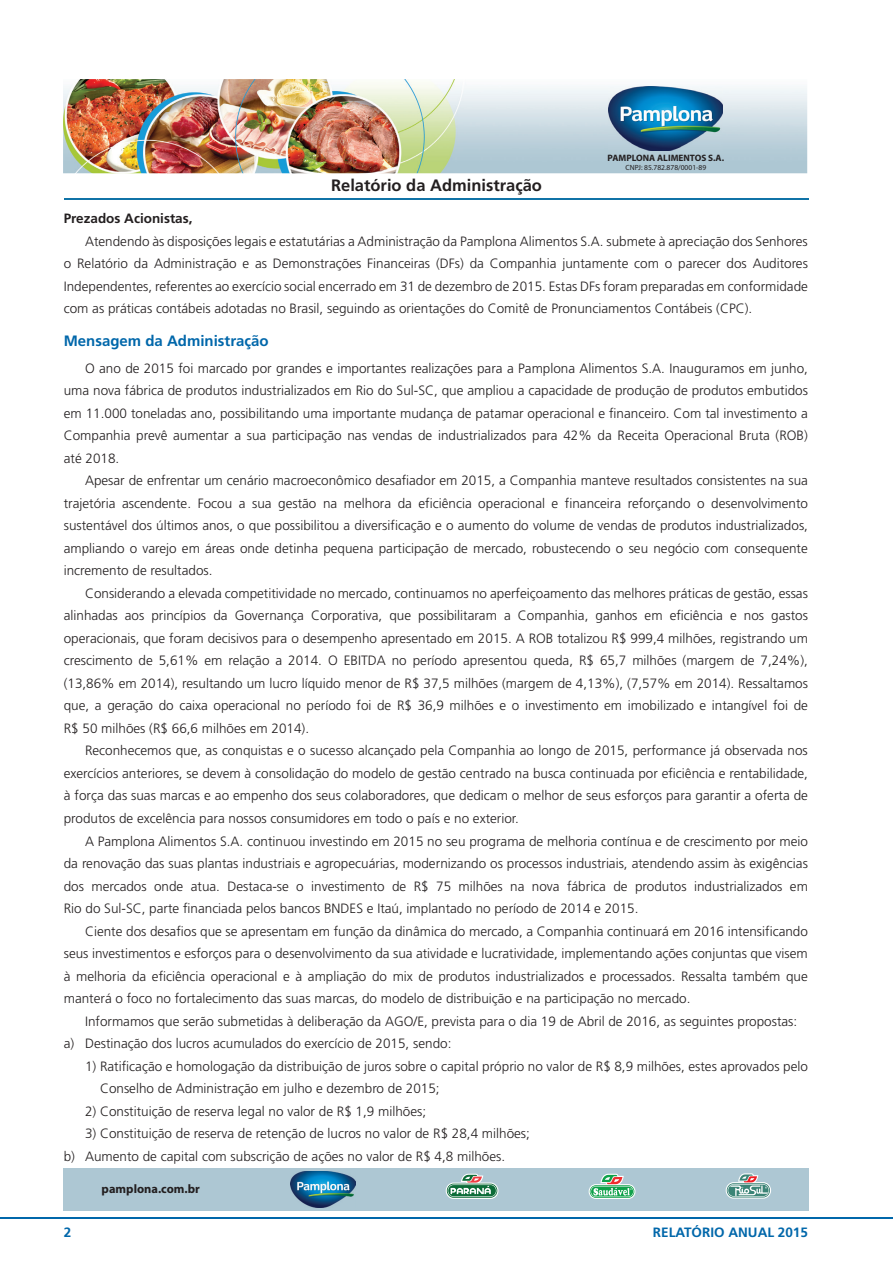
<style>
.page{position:relative;width:893px;height:1263px;background:#fff}
.page>*{position:absolute;margin:0;border:0;box-sizing:border-box;transform-origin:0 0}
.t1{font:700 16.5px "Frutiger";color:#231f20}
.t2{font:700 15px "Frutiger";color:#0067aa}
.t3{font:300 13.5px/22.5px "Frutiger";color:#231f20;text-align:justify}
.t4{font:700 13.5px "Frutiger";color:#0067aa}
.t5{font:700 13.5px "Frutiger";color:#231f20}
.t6{font:700 12.45px "Myriad Pro";color:#231f20}
.t7{font:700 9.3px "Myriad Pro";color:#231f20}
.t8{font:7.5px "Myriad Pro";color:#231f20}
</style>
<div class="page">
<hr style="left:0;top:1218px;width:893px;height:1px;background:#0067aa">
<img style="left:63px;top:79px;width:744px;height:94px">
<img style="left:609px;top:86px;width:114px;height:65px">
<div style="left:63px;top:1168px;width:746px;height:42px;background:#adc7d3"></div>
<svg style="left:589px;top:1184px;width:46px;height:15px"></svg>
<svg style="left:590px;top:1174px;width:44px;height:24px"></svg>
<img style="left:290px;top:1171px;width:65px;height:37px">
<svg style="left:446px;top:1182px;width:52px;height:17px"></svg>
<svg style="left:447px;top:1174px;width:50px;height:24px"></svg>
<svg style="left:726px;top:1182px;width:45px;height:16px"></svg>
<svg style="left:727px;top:1173px;width:43px;height:24px"></svg>
<hr style="left:64px;top:198px;width:745px;height:1px;background:#1073a7">
<p class="t1" style="left:331px;top:176px;width:212px">Relatório da Administração</p>
<p class="t7" style="left:608px;top:152px;width:118px">PAMPLONA ALIMENTOS S.A.</p>
<p class="t8" style="left:626px;top:163px;width:82px">CNPJ: 85.782.878/0001-89</p>
<p class="t5" style="left:64px;top:211px;width:130px">Prezados Acionistas,</p>
<p class="t3" style="left:64px;top:230px;width:746px;text-indent:21px">Atendendo às disposições legais e estatutárias a Administração da Pamplona Alimentos S.A. submete à apreciação dos Senhores o Relatório da Administração e as Demonstrações Financeiras (DFs) da Companhia juntamente com o parecer dos Auditores Independentes, referentes ao exercício social encerrado em 31 de dezembro de 2015. Estas DFs foram preparadas em conformidade com as práticas contábeis adotadas no Brasil, seguindo as orientações do Comitê de Pronunciamentos Contábeis (CPC).</p>
<p class="t2" style="left:64px;top:332px;width:207px">Mensagem da Administração</p>
<p class="t3" style="left:64px;top:357px;width:746px;text-indent:21px">O ano de 2015 foi marcado por grandes e importantes realizações para a Pamplona Alimentos S.A. Inauguramos em junho, uma nova fábrica de produtos industrializados em Rio do Sul-SC, que ampliou a capacidade de produção de produtos embutidos em 11.000 toneladas ano, possibilitando uma importante mudança de patamar operacional e financeiro. Com tal investimento a Companhia prevê aumentar a sua participação nas vendas de industrializados para 42% da Receita Operacional Bruta (ROB) até 2018.</p>
<p class="t3" style="left:64px;top:469px;width:746px;text-indent:21px">Apesar de enfrentar um cenário macroeconômico desafiador em 2015, a Companhia manteve resultados consistentes na sua trajetória ascendente. Focou a sua gestão na melhora da eficiência operacional e financeira reforçando o desenvolvimento sustentável dos últimos anos, o que possibilitou a diversificação e o aumento do volume de vendas de produtos industrializados, ampliando o varejo em áreas onde detinha pequena participação de mercado, robustecendo o seu negócio com consequente incremento de resultados.</p>
<p class="t3" style="left:64px;top:582px;width:746px;text-indent:21px">Considerando a elevada competitividade no mercado, continuamos no aperfeiçoamento das melhores práticas de gestão, essas alinhadas aos princípios da Governança Corporativa, que possibilitaram a Companhia, ganhos em eficiência e nos gastos operacionais, que foram decisivos para o desempenho apresentado em 2015. A ROB totalizou R$ 999,4 milhões, registrando um crescimento de 5,61% em relação a 2014. O EBITDA no período apresentou queda, R$ 65,7 milhões (margem de 7,24%), (13,86% em 2014), resultando um lucro líquido menor de R$ 37,5 milhões (margem de 4,13%), (7,57% em 2014). Ressaltamos que, a geração do caixa operacional no período foi de R$ 36,9 milhões e o investimento em imobilizado e intangível foi de R$ 50 milhões (R$ 66,6 milhões em 2014).</p>
<p class="t3" style="left:64px;top:739px;width:746px;text-indent:21px">Reconhecemos que, as conquistas e o sucesso alcançado pela Companhia ao longo de 2015, performance já observada nos exercícios anteriores, se devem à consolidação do modelo de gestão centrado na busca continuada por eficiência e rentabilidade, à força das suas marcas e ao empenho dos seus colaboradores, que dedicam o melhor de seus esforços para garantir a oferta de produtos de excelência para nossos consumidores em todo o país e no exterior.</p>
<p class="t3" style="left:64px;top:829px;width:746px;text-indent:21px">A Pamplona Alimentos S.A. continuou investindo em 2015 no seu programa de melhoria contínua e de crescimento por meio da renovação das suas plantas industriais e agropecuárias, modernizando os processos industriais, atendendo assim às exigências dos mercados onde atua. Destaca-se o investimento de R$ 75 milhões na nova fábrica de produtos industrializados em Rio do Sul-SC, parte financiada pelos bancos BNDES e Itaú, implantado no período de 2014 e 2015.</p>
<p class="t3" style="left:64px;top:920px;width:746px;text-indent:21px">Ciente dos desafios que se apresentam em função da dinâmica do mercado, a Companhia continuará em 2016 intensificando seus investimentos e esforços para o desenvolvimento da sua atividade e lucratividade, implementando ações conjuntas que visem à melhoria da eficiência operacional e à ampliação do mix de produtos industrializados e processados. Ressalta também que manterá o foco no fortalecimento das suas marcas, do modelo de distribuição e na participação no mercado.</p>
<p class="t3" style="left:64px;top:1010px;width:735px;text-indent:21px">Informamos que serão submetidas à deliberação da AGO/E, prevista para o dia 19 de Abril de 2016, as seguintes propostas: a) Destinação dos lucros acumulados do exercício de 2015, sendo:</p>
<p class="t3" style="left:100px;top:1055px;width:709px;text-indent:-15px">1) Ratificação e homologação da distribuição de juros sobre o capital próprio no valor de R$ 8,9 milhões, estes aprovados pelo<br>Conselho de Administração em julho e dezembro de 2015;</p>
<p class="t3" style="left:85px;top:1100px;width:343px">2) Constituição de reserva legal no valor de R$ 1,9 milhões;</p>
<p class="t3" style="left:64px;top:1122px;width:468px;text-indent:21px">3) Constituição de reserva de retenção de lucros no valor de R$ 28,4 milhões; b) Aumento de capital com subscrição de ações no valor de R$ 4,8 milhões.</p>
<p class="t6" style="left:102px;top:1181px;width:100px">pamplona.com.br</p>
<p class="t4" style="left:64px;top:1224px;width:9px">2</p>
<p class="t4" style="left:653px;top:1224px;width:156px">RELATÓRIO ANUAL 2015</p>
</div>
